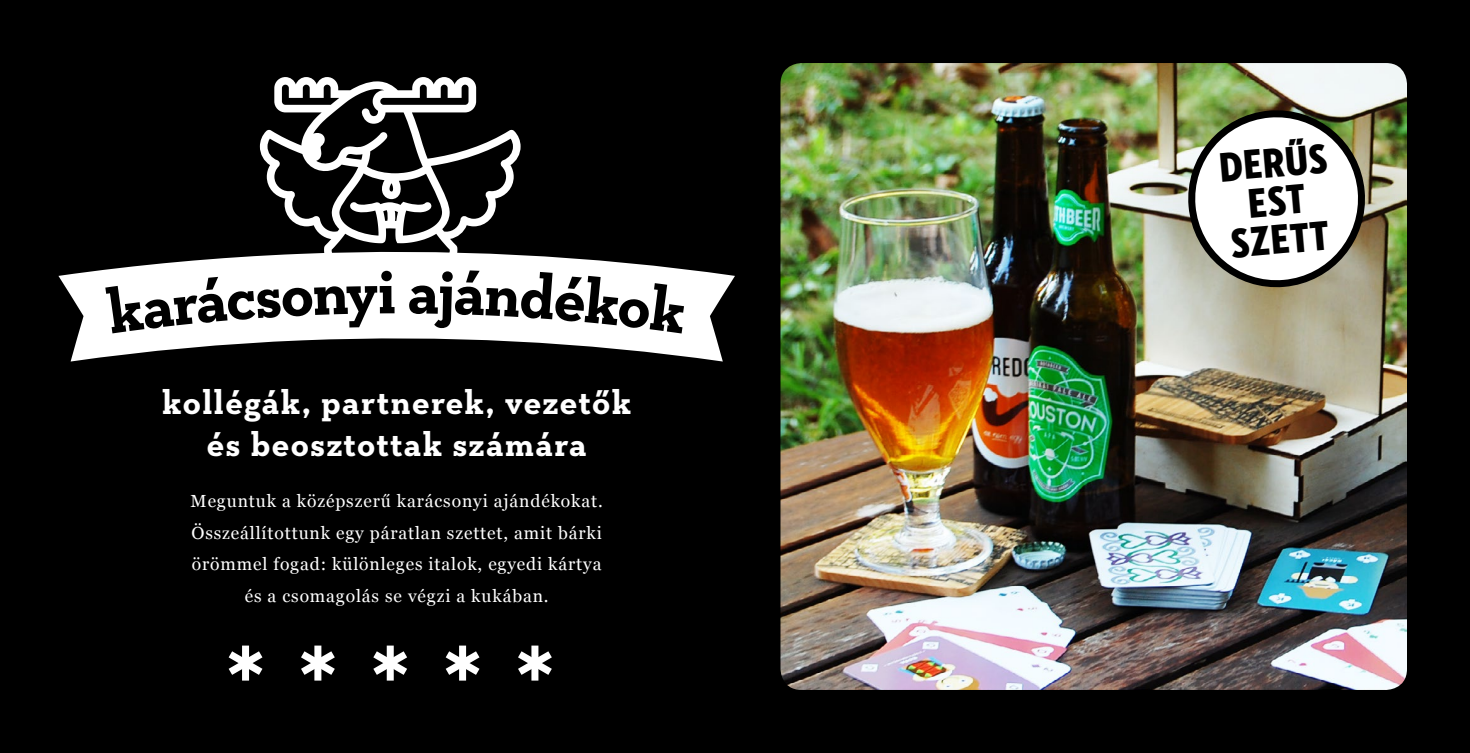
<style>
.page{position:relative;width:1470px;height:753px;background:#fff}
.page>*{position:absolute;margin:0;border:0;box-sizing:border-box;transform-origin:0 0}
.t1{font:42.18px/38.5px "Neutraface 2 Condensed Titling";color:#000;text-align:center}
.t2{font:700 34.65px/41.6px "Neutraface Slab Text";letter-spacing:.04em;color:#fff;text-align:center}
.t3{font:17.5px/31.5px "Georgia";letter-spacing:.05em;color:#fff;text-align:center}
</style>
<div class="page">
<div style="left:0;top:0;width:1470px;height:752px;background:#000"></div>
<img style="left:780px;top:63px;width:627px;height:626px">
<svg style="left:260px;top:77px;width:261px;height:171px"></svg>
<svg style="left:58px;top:248px;width:677px;height:113px"></svg>
<svg style="left:105px;top:271px;width:290px;height:62px"></svg>
<svg style="left:409px;top:270px;width:275px;height:63px"></svg>
<svg style="left:1188px;top:110px;width:177px;height:181px;background:#cbccc3"></svg>
<svg style="left:373px;top:645px;width:34px;height:36px"></svg>
<svg style="left:445px;top:645px;width:35px;height:36px"></svg>
<svg style="left:518px;top:645px;width:34px;height:36px"></svg>
<svg style="left:301px;top:645px;width:34px;height:36px"></svg>
<svg style="left:228px;top:645px;width:35px;height:36px"></svg>
<h2 class="t2" style="left:162px;top:381px;width:471px">kollégák, partnerek, vezetők és beosztottak számára</h2>
<p class="t3" style="left:191px;top:484px;width:414px">Meguntuk a középszerű karácsonyi ajándékokat.<br>Összeállítottunk egy páratlan szettet, amit bárki örömmel fogad: különleges italok, egyedi kártya és a csomagolás se végzi a kukában.</p>
<h1 class="t1" style="left:1218px;top:149px;width:110px;rotate:-5deg">derűs est szett</h1>
</div>
